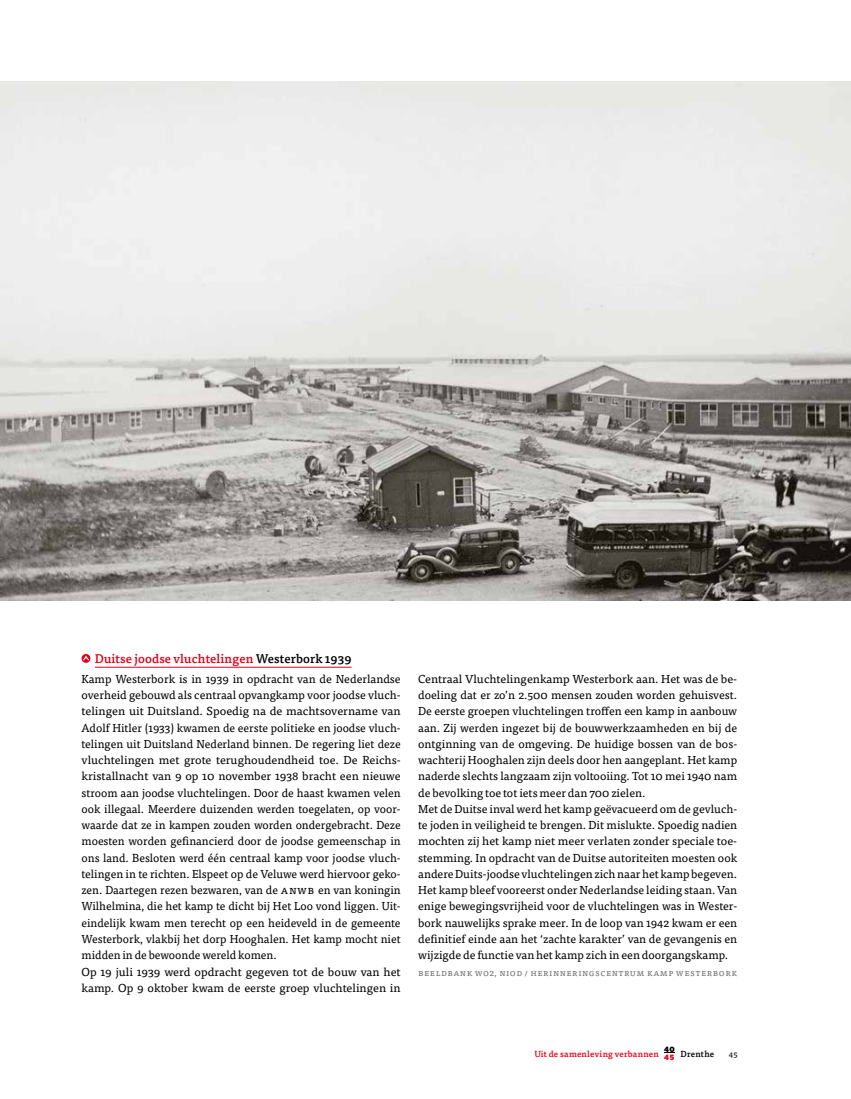
<style>
.page{position:relative;width:851px;height:1099px;background:#fff}
.page>*{position:absolute;margin:0;border:0;box-sizing:border-box;transform-origin:0 0}
.t1{font:500 12.5px "Tisa Pro";letter-spacing:.01em;color:#e2001a}
.t2{font:11.5px/16.2px "Tisa Pro";color:#000}
.t3{font:9.38px "Tisa Pro";letter-spacing:.05em;color:#707172}
.t4{font:500 8.75px "Tisa Pro";letter-spacing:.015em;color:#e2001a}
.t5{font:500 8.75px "Tisa Pro";color:#000}
.t6{font:8.38px "Tisa Pro";color:#000}
.t7{font:900 7.38px "Nobel";color:#000}
.t8{font:900 7.38px "Nobel";color:#e2001a}
.s1{color:#000}
</style>
<div class="page">
<hr style="left:95px;top:666px;width:256px;height:1px;background:#e2001a">
<svg style="left:81px;top:654px;width:9px;height:9px"></svg>
<svg style="left:83px;top:655px;width:6px;height:5px"></svg>
<img style="left:1px;top:81px;width:849px;height:519px">
<img style="left:0;top:81px;width:1px;height:683px">
<p class="t1" style="left:95px;top:648px;width:258px">Duitse joodse vluchtelingen <span class="s1">Westerbork 1939</span></p>
<p class="t2" style="left:81px;top:670px;width:320px">Kamp Westerbork is in 1939 in opdracht van de Nederlandse overheid gebouwd als centraal opvangkamp voor joodse vluch&shy;telingen uit Duitsland. Spoedig na de machtsovername van Adolf Hitler (1933) kwamen de eerste politieke en joodse vluch&shy;telingen uit Duitsland Nederland binnen. De regering liet deze vluchtelingen met grote terughoudendheid toe. De Reichs&shy;kristallnacht van 9 op 10 november 1938 bracht een nieuwe stroom aan joodse vluchtelingen. Door de haast kwamen velen ook illegaal. Meerdere duizenden werden toegelaten, op voor&shy;waarde dat ze in kampen zouden worden ondergebracht. Deze moesten worden gefinancierd door de joodse gemeenschap in ons land. Besloten werd één centraal kamp voor joodse vluch&shy;telingen in te richten. Elspeet op de Veluwe werd hiervoor geko&shy;zen. Daartegen rezen bezwaren, van de ANWB en van koningin Wilhelmina, die het kamp te dicht bij Het Loo vond liggen. Uit&shy;eindelijk kwam men terecht op een heideveld in de gemeente Westerbork, vlakbij het dorp Hooghalen. Het kamp mocht niet midden in de bewoonde wereld komen.<br>Op 19 juli 1939 werd opdracht gegeven tot de bouw van het kamp. Op 9 oktober kwam de eerste groep vluchtelingen in</p>
<p class="t2" style="left:418px;top:670px;width:320px">Centraal Vluchtelingenkamp Westerbork aan. Het was de be&shy;doeling dat er zo’n 2.500 mensen zouden worden gehuisvest.<br>De eerste groepen vluchtelingen troffen een kamp in aanbouw aan. Zij werden ingezet bij de bouwwerkzaamheden en bij de ontginning van de omgeving. De huidige bossen van de bos&shy;wachterij Hooghalen zijn deels door hen aangeplant. Het kamp naderde slechts langzaam zijn voltooiing. Tot 10 mei 1940 nam de bevolking toe tot iets meer dan 700 zielen.<br>Met de Duitse inval werd het kamp geëvacueerd om de gevluch&shy;te joden in veiligheid te brengen. Dit mislukte. Spoedig nadien mochten zij het kamp niet meer verlaten zonder speciale toe&shy;stemming. In opdracht van de Duitse autoriteiten moesten ook andere Duits-joodse vluchtelingen zich naar het kamp begeven.<br>Het kamp bleef vooreerst onder Nederlandse leiding staan. Van enige bewegingsvrijheid voor de vluchtelingen was in Wester&shy;bork nauwelijks sprake meer. In de loop van 1942 kwam er een definitief einde aan het ‘zachte karakter’ van de gevangenis en wijzigde de functie van het kamp zich in een doorgangskamp.</p>
<p class="t3" style="left:418px;top:965px;width:237px">Beeldbank WO2, NIOD / Herinneringscentrum Kamp</p>
<p class="t3" style="left:676px;top:965px;width:63px">Westerbork</p>
<p class="t7" style="left:664px;top:1044px;width:12px">40</p>
<p class="t8" style="left:664px;top:1052px;width:12px">45</p>
<p class="t4" style="left:534px;top:1046px;width:126px">Uit de samenleving verbannen</p>
<p class="t5" style="left:680px;top:1046px;width:35px">Drenthe</p>
<p class="t6" style="left:728px;top:1047px;width:10px">45</p>
</div>
